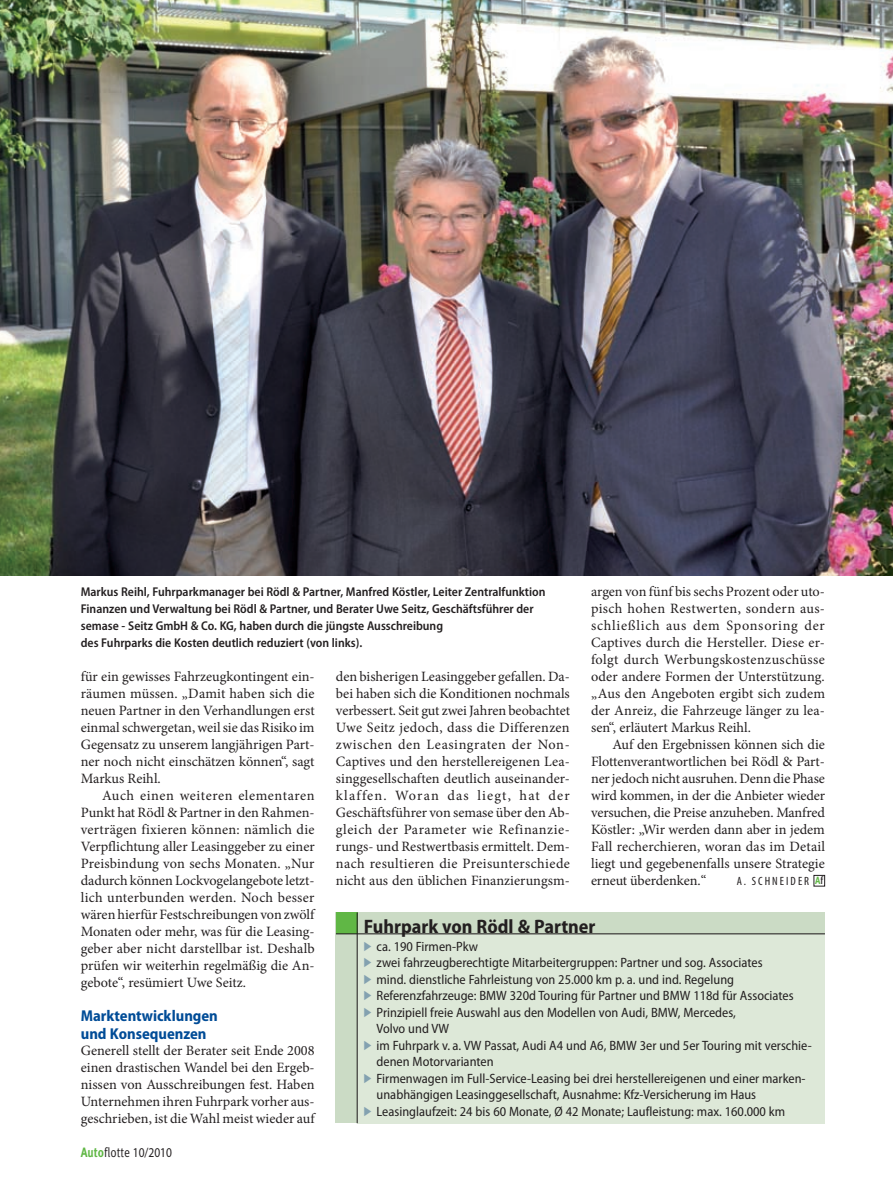
<style>
.page{position:relative;width:893px;height:1187px;background:#fff}
.page>*{position:absolute;margin:0;border:0;box-sizing:border-box;transform-origin:0 0}
.t1{font:700 semi-condensed 19.5px "Myriad Pro";color:#231f20}
.t2{font:700 semi-condensed 15.75px/18px "Myriad Pro";color:#014c97}
.t3{font:14.25px/17px "Minion Pro";color:#231f20;text-align:justify}
.t4{font:semi-condensed 13.5px/16.5px "Myriad Pro";color:#231f20}
.t5{font:13.5px "Myriad Pro";color:#231f20;scale:.85 1}
.t6{font:600 semi-condensed 12.75px/17px "Myriad Pro";color:#231f20}
.t7{font:condensed 12px "Myriad Pro";letter-spacing:.17em;color:#231f20}
.s1{font-family:"Meta OT";font-weight:700;font-stretch:normal;font-size:10.5px;color:#60b745}
.s2{font-family:"Meta OT";font-weight:500;font-stretch:normal;font-size:10.5px}
.s3{font-family:"Meta OT";font-weight:700;color:#60b745}
.s4{font-family:"Meta OT"}
</style>
<div class="page">
<div style="left:336px;top:912px;width:489px;height:211px;background:#cbdbc5"></div>
<div style="left:357px;top:933px;width:468px;height:190px;background:#dde8d8"></div>
<div style="left:336px;top:912px;width:21px;height:21px;background:#60b745"></div>
<hr style="left:357px;top:912px;width:1px;height:211px;background:#231f20">
<hr style="left:336px;top:933px;width:489px;height:1px;background:#231f20">
<div style="left:814px;top:875px;width:11px;height:11px;border:1px solid #231f20"></div>
<img style="left:0;top:0;width:893px;height:575px">
<p class="t3" style="left:591px;top:582px;width:235px">argen von fünf bis sechs Prozent oder uto&shy;pisch hohen Restwerten, sondern aus&shy;schließlich aus dem Sponsoring der Captives durch die Hersteller. Diese er&shy;folgt durch Werbungskostenzuschüsse oder andere Formen der Unterstützung. „Aus den Angeboten ergibt sich zudem der Anreiz, die Fahrzeuge länger zu lea&shy;sen“, erläutert Markus Reihl.</p>
<p class="t3" style="left:591px;top:735px;width:236px;text-indent:21px">Auf den Ergebnissen können sich die Flottenverantwortlichen bei Rödl &amp; Part&shy;ner jedoch nicht ausruhen. Denn die Phase wird kommen, in der die Anbieter wieder versuchen, die Preise anzuheben. Manfred Köstler: „Wir werden dann aber in jedem Fall recherchieren, woran das im Detail liegt und gegebenenfalls unsere Strategie erneut überdenken.“</p>
<p class="t6" style="left:81px;top:583px;width:466px">Markus Reihl, Fuhrparkmanager bei Rödl &amp; Partner, Manfred Köstler, Leiter Zentralfunktion Finanzen und Verwaltung bei Rödl &amp; Partner, und Berater Uwe Seitz, Geschäftsführer der semase - Seitz GmbH &amp; Co. KG, haben durch die jüngste Ausschreibung<br>des Fuhrparks die Kosten deutlich reduziert (von links).</p>
<p class="t3" style="left:81px;top:667px;width:235px">für ein gewisses Fahrzeugkontingent ein&shy;räumen müssen. „Damit haben sich die neuen Partner in den Verhandlungen erst einmal schwergetan, weil sie das Risiko im Gegensatz zu unserem langjährigen Part&shy;ner noch nicht einschätzen können“, sagt Markus Reihl.</p>
<p class="t3" style="left:81px;top:786px;width:235px;text-indent:21px">Auch einen weiteren elementaren Punkt hat Rödl &amp; Partner in den Rahmen&shy;verträgen fixieren können: nämlich die Verpflichtung aller Leasinggeber zu einer Preisbindung von sechs Monaten. „Nur dadurch können Lockvogelangebote letzt&shy;lich unterbunden werden. Noch besser wären hierfür Festschreibungen von zwölf Monaten oder mehr, was für die Leasing&shy;geber aber nicht darstellbar ist. Deshalb prüfen wir weiterhin regelmäßig die An&shy;gebote“, resümiert Uwe Seitz.</p>
<p class="t2" style="left:81px;top:1006px;width:139px">Marktentwicklungen und Konsequenzen</p>
<p class="t3" style="left:81px;top:1042px;width:235px">Generell stellt der Berater seit Ende 2008 einen drastischen Wandel bei den Ergeb&shy;nissen von Ausschreibungen fest. Haben Unternehmen ihren Fuhrpark vorher aus&shy;geschrieben, ist die Wahl meist wieder auf</p>
<p class="t3" style="left:336px;top:667px;width:236px">den bisherigen Leasinggeber gefallen. Da&shy;bei haben sich die Konditionen nochmals verbessert. Seit gut zwei Jahren beobachtet Uwe Seitz jedoch, dass die Differenzen zwischen den Leasingraten der Non-Captives und den herstellereigenen Lea&shy;singgesellschaften deutlich auseinander&shy;klaffen. Woran das liegt, hat der Geschäftsführer von semase über den Ab&shy;gleich der Parameter wie Refinanzie&shy;rungs- und Restwertbasis ermittelt. Dem&shy;nach resultieren die Preisunterschiede nicht aus den üblichen Finanzierungsm-</p>
<p class="t7" style="left:737px;top:873px;width:88px">A. SCHNEIDER <span class="s1">A</span><span class="s2">f</span></p>
<h1 class="t1" style="left:364px;top:915px;width:233px">Fuhrpark von Rödl &amp; Partner</h1>
<p class="t4" style="left:377px;top:938px;width:437px">ca. 190 Firmen-Pkw<br>zwei fahrzeugberechtigte Mitarbeitergruppen: Partner und sog. Associates<br>mind. dienstliche Fahrleistung von 25.000 km p. a. und ind. Regelung Referenzfahrzeuge: BMW 320d Touring für Partner und BMW 118d für Associates Prinzipiell freie Auswahl aus den Modellen von Audi, BMW, Mercedes,<br>Volvo und VW<br>im Fuhrpark v. a. VW Passat, Audi A4 und A6, BMW 3er und 5er Touring mit verschie&shy;denen Motorvarianten<br>Firmenwagen im Full-Service-Leasing bei drei herstellereigenen und einer marken&shy;unabhängigen Leasinggesellschaft, Ausnahme: Kfz-Versicherung im Haus Leasinglaufzeit: 24 bis 60 Monate, Ø 42 Monate; Laufleistung: max. 160.000 km</p>
<p class="t5" style="left:81px;top:1144px;width:109px"><span class="s3">Auto</span><span class="s4">flotte</span> 10/2010</p>
</div>
